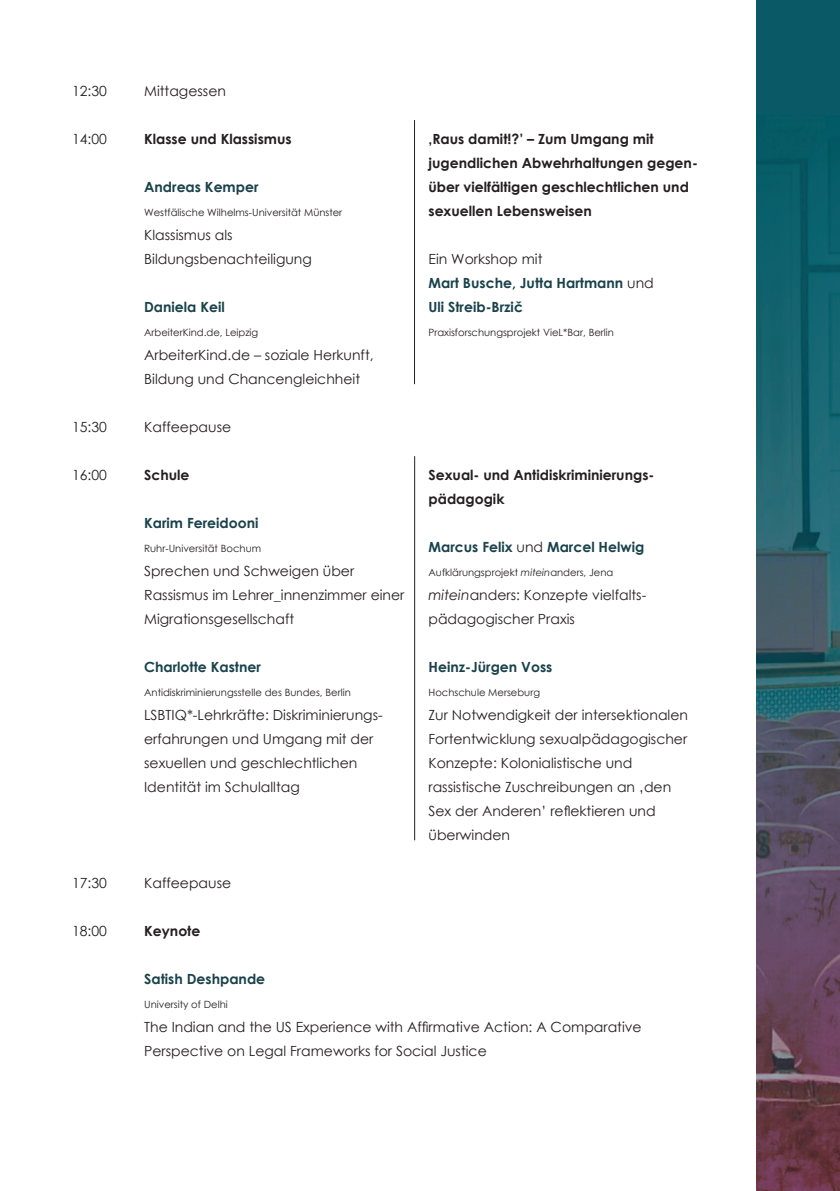
<style>
.page{position:relative;width:840px;height:1191px;background:#fff}
.page>*{position:absolute;margin:0;border:0;box-sizing:border-box;transform-origin:0 0}
.t1{font:14px/24px "Century Gothic";color:#231f20;text-align:justify}
.t2{font:700 14px/24px "Century Gothic";color:#231f20}
.t3{font:700 14px "Century Gothic";color:#19424b}
.t4{font:10px "Century Gothic";color:#231f20}
.s1{font-weight:400;color:#231f20}
.s2{font-style:italic}
</style>
<div class="page">
<img style="left:756px;top:0;width:83px;height:1191px">
<hr style="left:414px;top:120px;width:1px;height:264px;background:#231f20">
<hr style="left:414px;top:456px;width:1px;height:384px;background:#231f20">
<p class="t1" style="left:72px;top:79px;width:36px">12:30</p>
<p class="t1" style="left:144px;top:79px;width:83px">Mittagessen</p>
<p class="t1" style="left:72px;top:127px;width:36px">14:00</p>
<p class="t2" style="left:144px;top:126px;width:149px">Klasse und Klassismus</p>
<p class="t3" style="left:144px;top:176px;width:116px">Andreas Kemper</p>
<p class="t4" style="left:144px;top:205px;width:199px">Westfälische Wilhelms-Universität Münster</p>
<p class="t1" style="left:144px;top:223px;width:90px">Klassismus als</p>
<p class="t1" style="left:144px;top:247px;width:169px">Bildungsbenachteiligung</p>
<p class="t3" style="left:144px;top:296px;width:82px">Daniela Keil</p>
<p class="t4" style="left:144px;top:325px;width:116px">ArbeiterKind.de, Leipzig</p>
<p class="t1" style="left:144px;top:343px;width:231px">ArbeiterKind.de – soziale Herkunft,</p>
<p class="t1" style="left:144px;top:367px;width:217px">Bildung und Chancengleichheit</p>
<p class="t1" style="left:72px;top:415px;width:36px">15:30</p>
<p class="t1" style="left:144px;top:415px;width:88px">Kaffeepause</p>
<p class="t1" style="left:72px;top:463px;width:36px">16:00</p>
<p class="t2" style="left:144px;top:462px;width:47px">Schule</p>
<p class="t3" style="left:144px;top:512px;width:116px">Karim Fereidooni</p>
<p class="t4" style="left:144px;top:541px;width:118px">Ruhr-Universität Bochum</p>
<p class="t1" style="left:144px;top:559px;width:211px">Sprechen und Schweigen über</p>
<p class="t1" style="left:144px;top:583px;width:262px">Rassismus im Lehrer_innenzimmer einer</p>
<p class="t1" style="left:144px;top:607px;width:151px">Migrationsgesellschaft</p>
<p class="t3" style="left:144px;top:656px;width:118px">Charlotte Kastner</p>
<p class="t4" style="left:144px;top:685px;width:208px">Antidiskriminierungsstelle des Bundes, Berlin</p>
<p class="t1" style="left:144px;top:703px;width:240px">LSBTIQ*-Lehrkräfte: Diskriminierungs-</p>
<p class="t1" style="left:144px;top:727px;width:231px">erfahrungen und Umgang mit der</p>
<p class="t1" style="left:144px;top:751px;width:215px">sexuellen und geschlechtlichen</p>
<p class="t1" style="left:144px;top:775px;width:157px">Identität im Schulalltag</p>
<p class="t1" style="left:72px;top:871px;width:36px">17:30</p>
<p class="t1" style="left:144px;top:871px;width:88px">Kaffeepause</p>
<p class="t2" style="left:428px;top:126px;width:271px">‚Raus damit!?’ – Zum Umgang mit jugendlichen Abwehrhaltungen gegen&shy;über vielfältigen geschlechtlichen und sexuellen Lebensweisen</p>
<p class="t1" style="left:428px;top:247px;width:115px">Ein Workshop mit</p>
<p class="t3" style="left:428px;top:272px;width:227px">Mart Busche, Jutta Hartmann <span class="s1">und</span></p>
<p class="t3" style="left:428px;top:296px;width:96px">Uli Streib-Brzič</p>
<p class="t4" style="left:428px;top:325px;width:187px">Praxisforschungsprojekt VieL*Bar, Berlin</p>
<p class="t2" style="left:428px;top:462px;width:227px">Sexual- und Antidiskriminierungs-</p>
<p class="t2" style="left:428px;top:486px;width:77px">pädagogik</p>
<p class="t3" style="left:428px;top:536px;width:217px">Marcus Felix <span class="s1">und</span> Marcel Helwig</p>
<p class="t4" style="left:428px;top:565px;width:186px">Aufklärungsprojekt <span class="s2">mitein</span>anders, Jena</p>
<p class="t1" style="left:428px;top:583px;width:219px"><span class="s2">mitein</span>anders: Konzepte vielfalts-</p>
<p class="t1" style="left:428px;top:607px;width:148px">pädagogischer Praxis</p>
<p class="t3" style="left:428px;top:656px;width:125px">Heinz-Jürgen Voss</p>
<p class="t4" style="left:428px;top:685px;width:113px">Hochschule Merseburg</p>
<p class="t1" style="left:428px;top:703px;width:261px">Zur Notwendigkeit der intersektionalen Fortentwicklung sexualpädagogischer Konzepte: Kolonialistische und</p>
<p class="t1" style="left:428px;top:775px;width:244px;text-align:left">rassistische Zuschreibungen an ‚den<br>Sex der Anderen’ reflektieren und überwinden</p>
<p class="t1" style="left:72px;top:919px;width:36px">18:00</p>
<p class="t2" style="left:144px;top:918px;width:58px">Keynote</p>
<p class="t3" style="left:144px;top:968px;width:122px">Satish Deshpande</p>
<p class="t4" style="left:144px;top:997px;width:85px">University of Delhi</p>
<p class="t1" style="left:144px;top:1015px;width:498px">The Indian and the US Experience with Affirmative Action: A Comparative</p>
<p class="t1" style="left:144px;top:1039px;width:344px">Perspective on Legal Frameworks for Social Justice</p>
</div>
